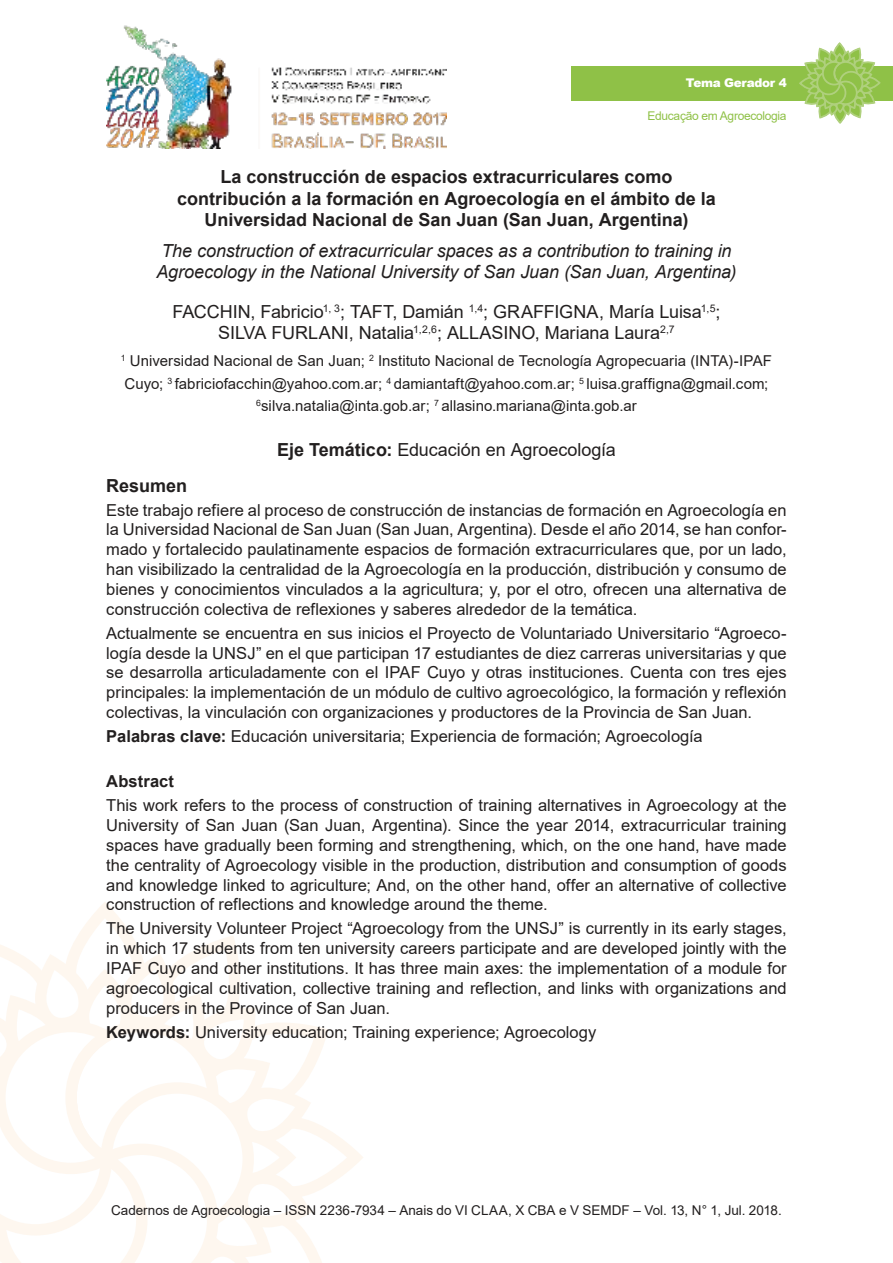
<style>
.page{position:relative;width:893px;height:1263px;background:#fff}
.page>*{position:absolute;margin:0;border:0;box-sizing:border-box;transform-origin:0 0}
.t1{font:700 18px/21.6px "Arial";color:#221f1f;text-align:center}
.t2{font:18px/21.6px "Arial";letter-spacing:-.005em;color:#221f1f;text-align:center}
.t3{font:italic 18px/21.6px "Arial";letter-spacing:-.005em;color:#221f1f}
.t4{font:16.5px/19.8px "Arial";color:#221f1f;text-align:justify}
.t5{font:700 16.5px "Arial";letter-spacing:.01em;color:#221f1f}
.t6{font:15px/22.5px "Arial";color:#221f1f;text-align:center}
.t7{font:13.5px "Arial";color:#221f1f}
.t8{font:12px "Arial";letter-spacing:-.025em;color:#8fc147}
.t9{font:900 12px "Arial";letter-spacing:-.025em;color:#fff}
.s1{font-weight:700}
</style>
<div class="page">
<img style="left:106px;top:25px;width:340px;height:124px">
<svg style="left:0;top:910px;width:363px;height:353px"></svg>
<div style="left:571px;top:66px;width:322px;height:34px;background:#8fc147"></div>
<svg style="left:798px;top:43px;width:83px;height:81px"></svg>
<p class="t9" style="left:686px;top:76px;width:102px">Tema Gerador 4</p>
<p class="t8" style="left:647px;top:112px;width:141px">Educação em Agroecologia</p>
<p class="t1" style="left:177px;top:168px;width:540px">La construcción de espacios extracurriculares como contribución a la formación en Agroecología en el ámbito de la<br>Universidad Nacional de San Juan (San Juan, Argentina)</p>
<p class="t3" style="left:156px;top:241px;width:582px">The construction of extracurricular spaces as a contribution to training in<br>Agroecology in the National University of San Juan (San Juan, Argentina)</p>
<p class="t2" style="left:172px;top:302px;width:549px">FACCHIN, Fabricio<sup>1,</sup> <sup>3</sup>; TAFT, Damián <sup>1,4</sup>; GRAFFIGNA, María Luisa<sup>1,5</sup>;<br>SILVA FURLANI, Natalia<sup>1,2,6</sup>; ALLASINO, Mariana Laura<sup>2,7</sup></p>
<p class="t6" style="left:121px;top:351px;width:653px"><sup>1</sup> Universidad Nacional de San Juan; <sup>2</sup> Instituto Nacional de Tecnología Agropecuaria (INTA)-IPAF<br>Cuyo; <sup>3</sup> fabriciofacchin@yahoo.com.ar; <sup>4</sup> damiantaft@yahoo.com.ar; <sup>5</sup> luisa.graffigna@gmail.com;<br><sup>6</sup>silva.natalia@inta.gob.ar; <sup>7</sup> allasino.mariana@inta.gob.ar</p>
<p class="t2" style="left:277px;top:441px;width:340px"><span class="s1">Eje Temático:</span> Educación en Agroecología</p>
<p class="t1" style="left:106px;top:476px;width:82px">Resumen</p>
<p class="t4" style="left:106px;top:501px;width:682px">Este trabajo refiere al proceso de construcción de instancias de formación en Agroecología en la Universidad Nacional de San Juan (San Juan, Argentina). Desde el año 2014, se han confor&shy;mado y fortalecido paulatinamente espacios de formación extracurriculares que, por un lado, han visibilizado la centralidad de la Agroecología en la producción, distribución y consumo de bienes y conocimientos vinculados a la agricultura; y, por el otro, ofrecen una alternativa de construcción colectiva de reflexiones y saberes alrededor de la temática.</p>
<p class="t4" style="left:106px;top:624px;width:682px">Actualmente se encuentra en sus inicios el Proyecto de Voluntariado Universitario “Agroeco&shy;logía desde la UNSJ” en el que participan 17 estudiantes de diez carreras universitarias y que se desarrolla articuladamente con el IPAF Cuyo y otras instituciones. Cuenta con tres ejes principales: la implementación de un módulo de cultivo agroecológico, la formación y reflexión colectivas, la vinculación con organizaciones y productores de la Provincia de San Juan.</p>
<p class="t4" style="left:106px;top:728px;width:598px"><span class="s1">Palabras clave:</span> Educación universitaria; Experiencia de formación; Agroecología</p>
<p class="t5" style="left:106px;top:775px;width:69px">Abstract</p>
<p class="t4" style="left:106px;top:797px;width:682px">This work refers to the process of construction of training alternatives in Agroecology at the University of San Juan (San Juan, Argentina). Since the year 2014, extracurricular training spaces have gradually been forming and strengthening, which, on the one hand, have made the centrality of Agroecology visible in the production, distribution and consumption of goods and knowledge linked to agriculture; And, on the other hand, offer an alternative of collective construction of reflections and knowledge around the theme.</p>
<p class="t4" style="left:106px;top:920px;width:682px">The University Volunteer Project “Agroecology from the UNSJ” is currently in its early stages, in which 17 students from ten university careers participate and are developed jointly with the IPAF Cuyo and other institutions. It has three main axes: the implementation of a module for agroecological cultivation, collective training and reflection, and links with organizations and producers in the Province of San Juan.</p>
<p class="t4" style="left:106px;top:1023px;width:491px"><span class="s1">Keywords:</span> University education; Training experience; Agroecology</p>
<p class="t7" style="left:111px;top:1205px;width:672px">Cadernos de Agroecologia – ISSN 2236-7934 – Anais do VI CLAA, X CBA e V SEMDF – Vol. 13, N° 1, Jul. 2018.</p>
</div>
